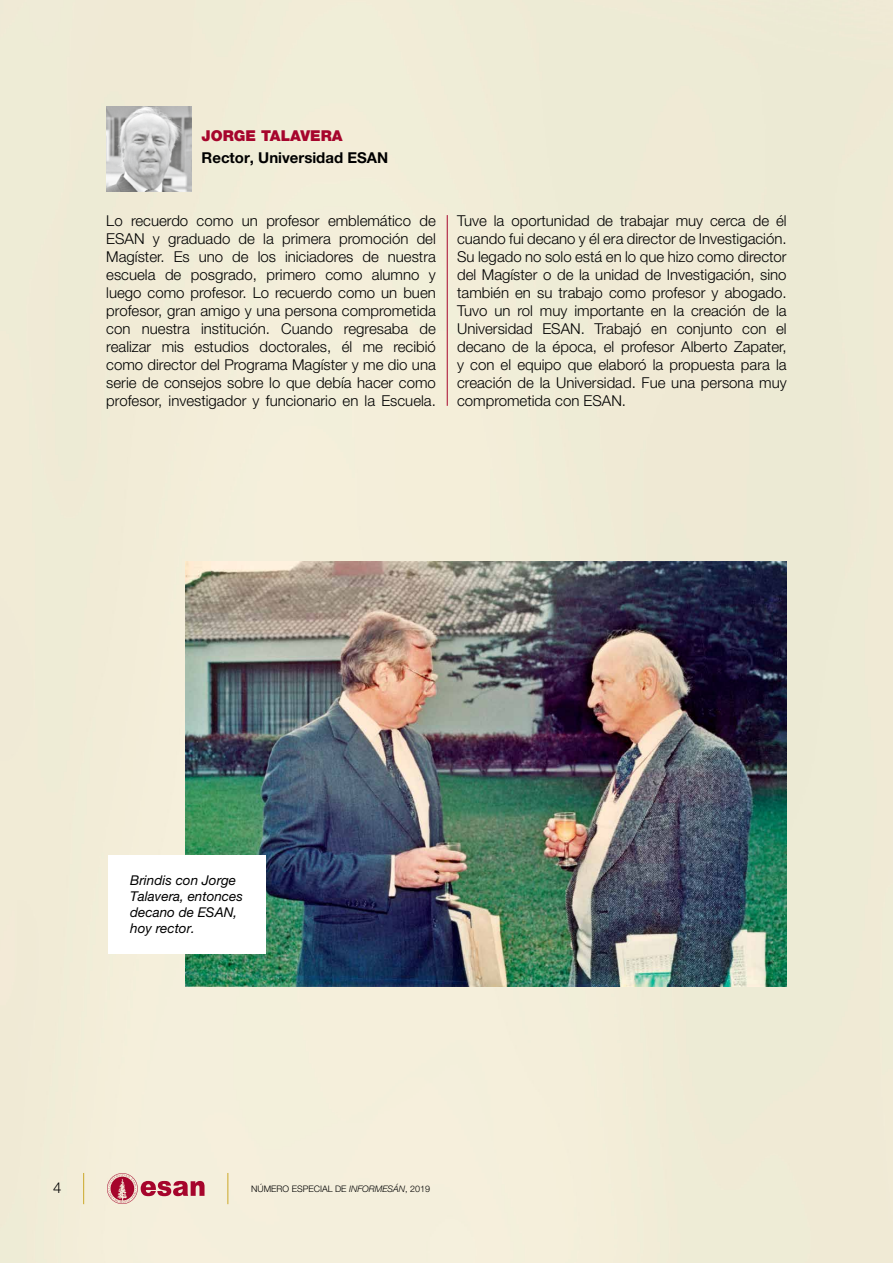
<style>
.page{position:relative;width:893px;height:1263px;background:#f0ecd6}
.page>*{position:absolute;margin:0;border:0;box-sizing:border-box;transform-origin:0 0}
.t1{font:300 15px/18px "Helvetica Neue LT Pro";color:#000;text-align:justify}
.t2{font:700 15px "Helvetica Neue LT Pro";color:#000}
.t3{font:900 15px "Helvetica Neue LT Pro";color:#a6052c}
.t4{font:italic 13.5px/16.2px "Helvetica Neue LT Pro";color:#000}
.t5{font:300 9px "Helvetica Neue LT Pro";color:#000}
.s1{font-style:italic}
</style>
<div class="page">
<img style="left:185px;top:561px;width:602px;height:426px">
<img style="left:106px;top:106px;width:85px;height:85px">
<hr style="left:447px;top:215px;width:1px;height:191px;background:#a6052c">
<div style="left:108px;top:855px;width:158px;height:98px;background:#fff"></div>
<hr style="left:83px;top:1173px;width:1px;height:31px;background:#cba829">
<hr style="left:227px;top:1173px;width:1px;height:31px;background:#cba829">
<svg style="left:107px;top:1173px;width:98px;height:31px"></svg>
<p class="t3" style="left:202px;top:127px;width:143px">JORGE TALAVERA</p>
<p class="t2" style="left:202px;top:148px;width:188px">Rector, Universidad ESAN</p>
<p class="t1" style="left:106px;top:211px;width:331px">Lo recuerdo como un profesor emblemático de ESAN y graduado de la primera promoción del Magíster. Es uno de los iniciadores de nuestra escuela de posgrado, primero como alumno y luego como profesor. Lo recuerdo como un buen profesor, gran amigo y una persona comprometida con nuestra institución. Cuando regresaba de realizar mis estudios doctorales, él me recibió como director del Programa Magíster y me dio una serie de consejos sobre lo que debía hacer como profesor, investigador y funcionario en la Escuela.</p>
<p class="t1" style="left:457px;top:211px;width:331px">Tuve la oportunidad de trabajar muy cerca de él cuando fui decano y él era director de Investigación.<br>Su legado no solo está en lo que hizo como director del Magíster o de la unidad de Investigación, sino también en su trabajo como profesor y abogado.<br>Tuvo un rol muy importante en la creación de la Universidad ESAN. Trabajó en conjunto con el decano de la época, el profesor Alberto Zapater, y con el equipo que elaboró la propuesta para la creación de la Universidad. Fue una persona muy comprometida con ESAN.</p>
<p class="t4" style="left:130px;top:871px;width:114px">Brindis con Jorge<br>Talavera, entonces decano de ESAN, hoy rector.</p>
<p class="t1" style="left:53px;top:1178px;width:10px">4</p>
<p class="t5" style="left:251px;top:1183px;width:181px">NÚMERO ESPECIAL DE <span class="s1">INFORMESÁN</span>, 2019</p>
</div>
